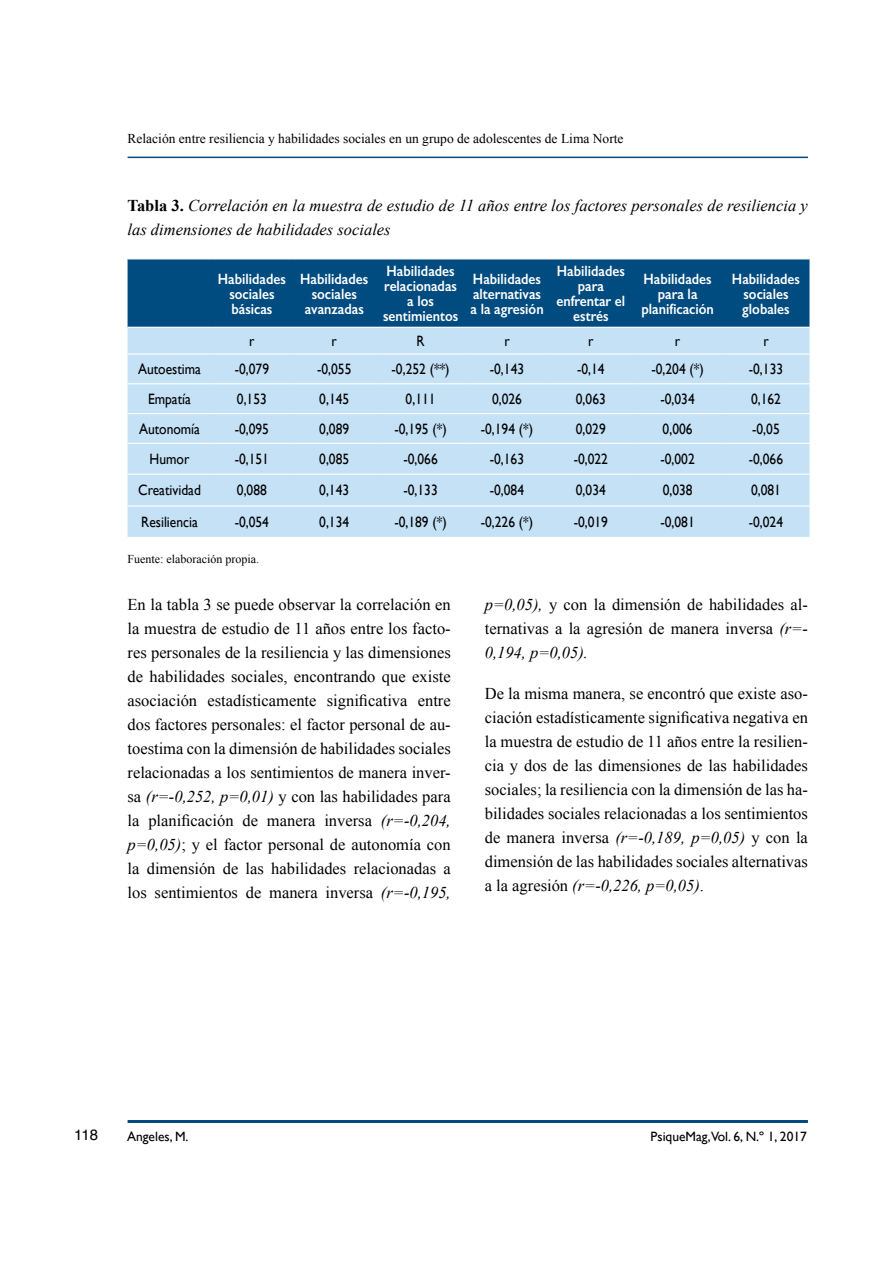
<style>
.page{position:relative;width:893px;height:1263px;background:#fff}
.page>*{position:absolute;margin:0;border:0;box-sizing:border-box;transform-origin:0 0}
.t1{font:16.5px/24px "Times New Roman";color:#000;text-align:justify}
.t2{font:italic 16.5px/24px "Times New Roman";color:#000}
.t3{font:15px "Gill Sans";color:#000;scale:.9 1}
.t4{font:600 15px/15px "Gill Sans";color:#fff;text-align:center;scale:.9 1}
.t5{font:15px "Helvetica";color:#000}
.t6{font:13.5px "Times New Roman";color:#000}
.t7{font:13.5px "Gill Sans";color:#000}
.t8{font:12px "Times New Roman";color:#000}
.s1{font-weight:700;font-style:normal}
.s2{font-style:italic}
</style>
<div class="page">
<hr style="left:128px;top:157px;width:680px;height:1px;background:#004b7f">
<hr style="left:128px;top:1120px;width:680px;height:3px;background:#004b7f">
<div style="left:128px;top:259px;width:681px;height:68px;background:#004b7f"></div>
<div style="left:128px;top:328px;width:681px;height:209px;background:#c4e1f6"></div>
<hr style="left:128px;top:353px;width:83px;height:2px;background:#fff">
<hr style="left:211px;top:353px;width:81px;height:2px;background:#fff">
<hr style="left:292px;top:353px;width:84px;height:2px;background:#fff">
<hr style="left:376px;top:353px;width:89px;height:2px;background:#fff">
<hr style="left:465px;top:353px;width:84px;height:2px;background:#fff">
<hr style="left:549px;top:353px;width:84px;height:2px;background:#fff">
<hr style="left:633px;top:353px;width:89px;height:2px;background:#fff">
<hr style="left:722px;top:353px;width:87px;height:2px;background:#fff">
<hr style="left:128px;top:383px;width:83px;height:1px;background:#fff">
<hr style="left:211px;top:383px;width:81px;height:1px;background:#fff">
<hr style="left:292px;top:383px;width:84px;height:1px;background:#fff">
<hr style="left:376px;top:383px;width:89px;height:1px;background:#fff">
<hr style="left:465px;top:383px;width:84px;height:1px;background:#fff">
<hr style="left:549px;top:383px;width:84px;height:1px;background:#fff">
<hr style="left:633px;top:383px;width:89px;height:1px;background:#fff">
<hr style="left:722px;top:383px;width:87px;height:1px;background:#fff">
<hr style="left:128px;top:413px;width:83px;height:1px;background:#fff">
<hr style="left:211px;top:413px;width:81px;height:1px;background:#fff">
<hr style="left:292px;top:413px;width:84px;height:1px;background:#fff">
<hr style="left:376px;top:413px;width:89px;height:1px;background:#fff">
<hr style="left:465px;top:413px;width:84px;height:1px;background:#fff">
<hr style="left:549px;top:413px;width:84px;height:1px;background:#fff">
<hr style="left:633px;top:413px;width:89px;height:1px;background:#fff">
<hr style="left:722px;top:413px;width:87px;height:1px;background:#fff">
<hr style="left:128px;top:443px;width:83px;height:1px;background:#fff">
<hr style="left:211px;top:443px;width:81px;height:1px;background:#fff">
<hr style="left:292px;top:443px;width:84px;height:1px;background:#fff">
<hr style="left:376px;top:443px;width:89px;height:1px;background:#fff">
<hr style="left:465px;top:443px;width:84px;height:1px;background:#fff">
<hr style="left:549px;top:443px;width:84px;height:1px;background:#fff">
<hr style="left:633px;top:443px;width:89px;height:1px;background:#fff">
<hr style="left:722px;top:443px;width:87px;height:1px;background:#fff">
<hr style="left:128px;top:474px;width:83px;height:1px;background:#fff">
<hr style="left:211px;top:474px;width:81px;height:1px;background:#fff">
<hr style="left:292px;top:474px;width:84px;height:1px;background:#fff">
<hr style="left:376px;top:474px;width:89px;height:1px;background:#fff">
<hr style="left:465px;top:474px;width:84px;height:1px;background:#fff">
<hr style="left:549px;top:474px;width:84px;height:1px;background:#fff">
<hr style="left:633px;top:474px;width:89px;height:1px;background:#fff">
<hr style="left:722px;top:474px;width:87px;height:1px;background:#fff">
<hr style="left:128px;top:505px;width:83px;height:2px;background:#fff">
<hr style="left:211px;top:505px;width:81px;height:2px;background:#fff">
<hr style="left:292px;top:505px;width:84px;height:2px;background:#fff">
<hr style="left:376px;top:505px;width:89px;height:2px;background:#fff">
<hr style="left:465px;top:505px;width:84px;height:2px;background:#fff">
<hr style="left:549px;top:505px;width:84px;height:2px;background:#fff">
<hr style="left:633px;top:505px;width:89px;height:2px;background:#fff">
<hr style="left:722px;top:505px;width:87px;height:2px;background:#fff">
<p class="t6" style="left:128px;top:129px;width:498px">Relación entre resiliencia y habilidades sociales en un grupo de adolescentes de Lima Norte</p>
<p class="t2" style="left:128px;top:193px;width:682px"><span class="s1">Tabla 3.</span> Correlación en la muestra de estudio de 11 años entre los factores personales de resiliencia y las dimensiones de habilidades sociales</p>
<p class="t4" style="left:218px;top:271px;width:77px">Habilidades sociales básicas</p>
<p class="t4" style="left:300px;top:271px;width:77px">Habilidades sociales avanzadas</p>
<p class="t4" style="left:383px;top:263px;width:85px">Habilidades relacionadas a los sentimientos</p>
<p class="t4" style="left:470px;top:271px;width:83px;text-align:left">Habilidades alternativas a la agresión</p>
<p class="t4" style="left:556px;top:263px;width:78px">Habilidades para enfrentar el estrés</p>
<p class="t4" style="left:641px;top:271px;width:82px">Habilidades para la planificación</p>
<p class="t4" style="left:732px;top:271px;width:77px">Habilidades sociales globales</p>
<p class="t3" style="left:249px;top:332px;width:7px">r</p>
<p class="t3" style="left:332px;top:332px;width:7px">r</p>
<p class="t3" style="left:417px;top:332px;width:11px">R</p>
<p class="t3" style="left:504px;top:332px;width:7px">r</p>
<p class="t3" style="left:588px;top:332px;width:7px">r</p>
<p class="t3" style="left:675px;top:332px;width:7px">r</p>
<p class="t3" style="left:763px;top:332px;width:7px">r</p>
<p class="t3" style="left:138px;top:360px;width:71px">Autoestima</p>
<p class="t3" style="left:235px;top:360px;width:40px">-0,079</p>
<p class="t3" style="left:317px;top:360px;width:40px">-0,055</p>
<p class="t3" style="left:392px;top:360px;width:66px">-0,252 (**)</p>
<p class="t3" style="left:490px;top:360px;width:40px">-0,143</p>
<p class="t3" style="left:577px;top:360px;width:32px">-0,14</p>
<p class="t3" style="left:651px;top:360px;width:60px">-0,204 (*)</p>
<p class="t3" style="left:749px;top:360px;width:40px">-0,133</p>
<p class="t3" style="left:148px;top:390px;width:49px">Empatía</p>
<p class="t3" style="left:237px;top:390px;width:35px">0,153</p>
<p class="t3" style="left:319px;top:390px;width:35px">0,145</p>
<p class="t3" style="left:406px;top:390px;width:35px">0,111</p>
<p class="t3" style="left:492px;top:390px;width:35px">0,026</p>
<p class="t3" style="left:576px;top:390px;width:35px">0,063</p>
<p class="t3" style="left:660px;top:390px;width:40px">-0,034</p>
<p class="t3" style="left:751px;top:390px;width:35px">0,162</p>
<p class="t3" style="left:139px;top:420px;width:69px">Autonomía</p>
<p class="t3" style="left:235px;top:420px;width:40px">-0,095</p>
<p class="t3" style="left:319px;top:420px;width:35px">0,089</p>
<p class="t3" style="left:394px;top:420px;width:60px">-0,195 (*)</p>
<p class="t3" style="left:481px;top:420px;width:60px">-0,194 (*)</p>
<p class="t3" style="left:576px;top:420px;width:35px">0,029</p>
<p class="t3" style="left:663px;top:420px;width:35px">0,006</p>
<p class="t3" style="left:752px;top:420px;width:32px">-0,05</p>
<p class="t3" style="left:150px;top:450px;width:46px">Humor</p>
<p class="t3" style="left:235px;top:450px;width:40px">-0,151</p>
<p class="t3" style="left:319px;top:450px;width:35px">0,085</p>
<p class="t3" style="left:403px;top:450px;width:40px">-0,066</p>
<p class="t3" style="left:490px;top:450px;width:40px">-0,163</p>
<p class="t3" style="left:574px;top:450px;width:40px">-0,022</p>
<p class="t3" style="left:660px;top:450px;width:40px">-0,002</p>
<p class="t3" style="left:749px;top:450px;width:40px">-0,066</p>
<p class="t3" style="left:138px;top:481px;width:71px">Creatividad</p>
<p class="t3" style="left:237px;top:481px;width:35px">0,088</p>
<p class="t3" style="left:319px;top:481px;width:35px">0,143</p>
<p class="t3" style="left:403px;top:481px;width:40px">-0,133</p>
<p class="t3" style="left:490px;top:481px;width:40px">-0,084</p>
<p class="t3" style="left:576px;top:481px;width:35px">0,034</p>
<p class="t3" style="left:663px;top:481px;width:35px">0,038</p>
<p class="t3" style="left:751px;top:481px;width:35px">0,081</p>
<p class="t3" style="left:141px;top:513px;width:64px">Resiliencia</p>
<p class="t3" style="left:235px;top:513px;width:40px">-0,054</p>
<p class="t3" style="left:319px;top:513px;width:35px">0,134</p>
<p class="t3" style="left:394px;top:513px;width:60px">-0,189 (*)</p>
<p class="t3" style="left:481px;top:513px;width:60px">-0,226 (*)</p>
<p class="t3" style="left:574px;top:513px;width:40px">-0,019</p>
<p class="t3" style="left:660px;top:513px;width:40px">-0,081</p>
<p class="t3" style="left:749px;top:513px;width:40px">-0,024</p>
<p class="t8" style="left:128px;top:551px;width:133px">Fuente: elaboración propia.</p>
<p class="t1" style="left:128px;top:592px;width:325px">En la tabla 3 se puede observar la correlación en la muestra de estudio de 11 años entre los facto&shy;res personales de la resiliencia y las dimensiones de habilidades sociales, encontrando que existe asociación estadísticamente significativa entre dos factores personales: el factor personal de au&shy;toestima con la dimensión de habilidades sociales relacionadas a los sentimientos de manera inver&shy;sa <span class="s2">(r=-0,252, p=0,01)</span> y con las habilidades para la planificación de manera inversa <span class="s2">(r=-0,204, p=0,05)</span>; y el factor personal de autonomía con la dimensión de las habilidades relacionadas a los sentimientos de manera inversa <span class="s2">(r=-0,195,</span></p>
<p class="t1" style="left:485px;top:592px;width:325px"><span class="s2">p=0,05),</span> y con la dimensión de habilidades al&shy;ternativas a la agresión de manera inversa <span class="s2">(r=- 0,194, p=0,05).</span></p>
<p class="t1" style="left:485px;top:681px;width:325px">De la misma manera, se encontró que existe aso&shy;ciación estadísticamente significativa negativa en la muestra de estudio de 11 años entre la resilien&shy;cia y dos de las dimensiones de las habilidades sociales; la resiliencia con la dimensión de las ha&shy;bilidades sociales relacionadas a los sentimientos de manera inversa <span class="s2">(r=-0,189, p=0,05)</span> y con la dimensión de las habilidades sociales alternativas a la agresión <span class="s2">(r=-0,226, p=0,05)</span>.</p>
<p class="t5" style="left:74px;top:1123px;width:25px">118</p>
<p class="t7" style="left:127px;top:1128px;width:63px">Angeles, M.</p>
<p class="t7" style="left:651px;top:1128px;width:158px">PsiqueMag,Vol. 6, N.º 1, 2017</p>
</div>
